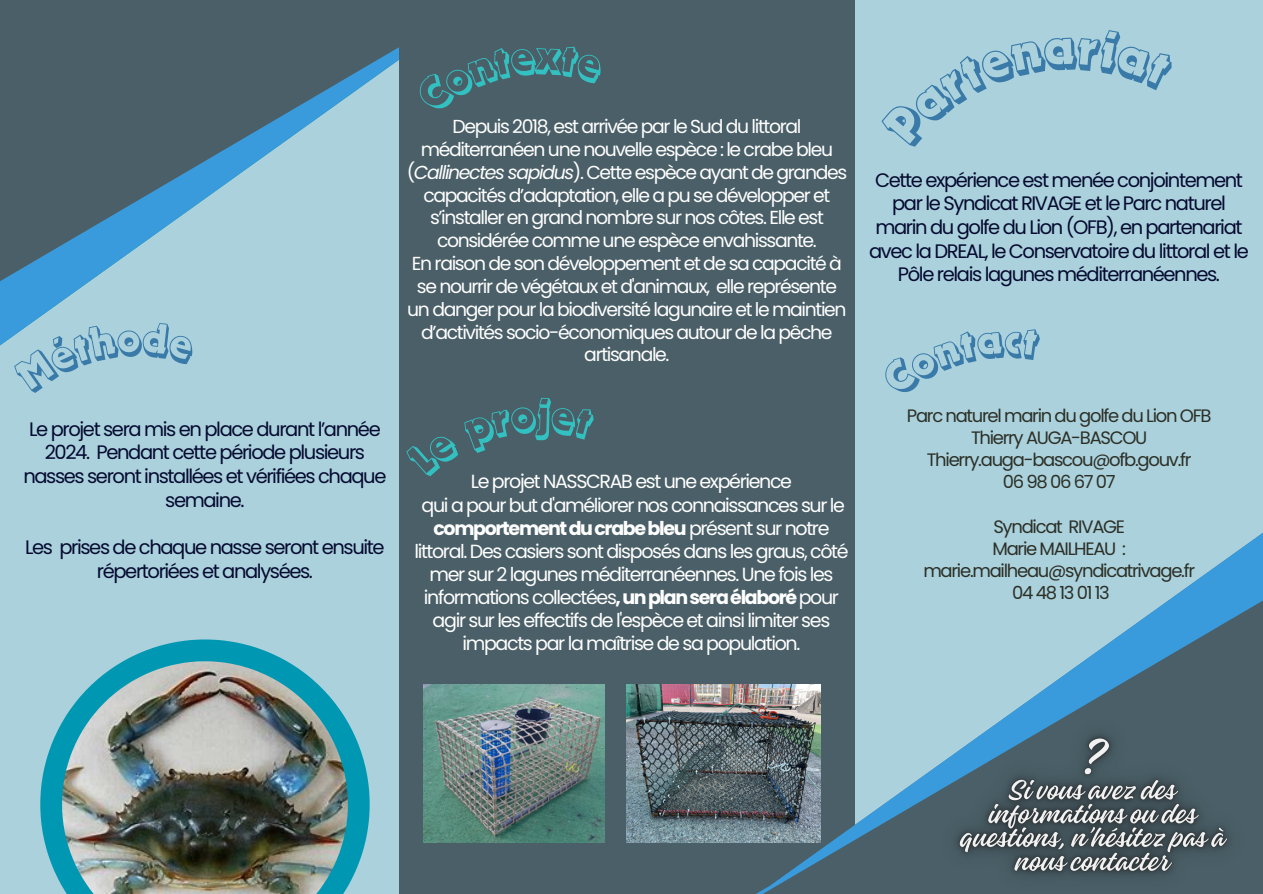
<style>
.page{position:relative;width:1263px;height:894px;background:#fff}
.page>*{position:absolute;margin:0;border:0;box-sizing:border-box;transform-origin:0 0}
.t1{font:19.5px/23.7px "Poppins";letter-spacing:-.07em;color:#050a30;text-align:center}
.t2{font:19.05px/23.1px "Poppins";letter-spacing:-.07em;color:#fff;text-align:center}
.t3{font:18.75px/22.8px "Poppins";letter-spacing:-.07em;color:#fff;text-align:center}
.t4{font:18px "Poppins";letter-spacing:-.07em;color:#2c3027}
.s1{font-style:italic}
.s2{font-weight:700}
</style>
<div class="page">
<div style="left:0;top:0;width:1263px;height:893px;background:#aad1dc"></div>
<svg style="left:0;top:0;width:399px;height:346px"></svg>
<div style="left:399px;top:0;width:456px;height:893px;background:#4a5f67"></div>
<svg style="left:707px;top:533px;width:556px;height:360px"></svg>
<img style="left:920px;top:678px;width:343px;height:215px">
<img style="left:627px;top:684px;width:193px;height:157px">
<img style="left:423px;top:684px;width:181px;height:157px">
<svg style="left:40px;top:639px;width:330px;height:247px"></svg>
<img style="left:62px;top:661px;width:286px;height:232px">
<svg style="left:12px;top:321px;width:184px;height:25px"></svg>
<p class="t1" style="left:23px;top:417px;width:365px">Le projet sera mis en place durant l’année 2024. Pendant cette période plusieurs nasses seront installées et vérifiées chaque semaine.</p>
<p class="t1" style="left:25px;top:535px;width:361px">Les prises de chaque nasse seront ensuite répertoriées et analysées.</p>
<p class="t3" style="left:407px;top:115px;width:442px">Depuis 2018, est arrivée par le Sud du littoral méditerranéen une nouvelle espèce : le crabe bleu (<span class="s1">Callinectes sapidus</span>). Cette espèce ayant de grandes capacités d’adaptation, elle a pu se développer et s’installer en grand nombre sur nos côtes. Elle est considérée comme une espèce envahissante.<br>En raison de son développement et de sa capacité à se nourrir de végétaux et d'animaux, elle représente un danger pour la biodiversité lagunaire et le maintien d’activités socio-économiques autour de la pêche artisanale.</p>
<p class="t2" style="left:414px;top:470px;width:436px">Le projet NASSCRAB est une expérience<br>qui a pour but d'améliorer nos connaissances sur le <span class="s2">comportementducrabebleu</span> présent sur notre littoral. Des casiers sont disposés dans les graus, côté mer sur 2 lagunes méditerranéennes. Une fois les informations collectées<span class="s2">,unplanseraélaboré</span>pour agir sur les effectifs de l'espèce et ainsi limiter ses impacts par la maîtrise de sa population.</p>
<p class="t1" style="left:869px;top:168px;width:381px">Cette expérience est menée conjointement par le Syndicat RIVAGE et le Parc naturel marin du golfe du Lion (OFB), en partenariat avec la DREAL, le Conservatoire du littoral et le Pôle relais lagunes méditerranéennes.</p>
<h2 class="t4" style="left:907px;top:403px;width:306px">Parc naturel marin du golfe du Lion OFB</h2>
<p class="t4" style="left:971px;top:425px;width:178px">Thierry AUGA-BASCOU</p>
<p class="t4" style="left:927px;top:447px;width:266px">Thierry.auga-bascou@ofb.gouv.fr</p>
<p class="t4" style="left:1003px;top:469px;width:115px">06 98 06 67 07</p>
<p class="t4" style="left:993px;top:513px;width:133px">Syndicat RIVAGE</p>
<p class="t4" style="left:992px;top:535px;width:135px">Marie MAILHEAU :</p>
<p class="t4" style="left:923px;top:557px;width:273px">marie.mailheau@syndicatrivage.fr</p>
<p class="t4" style="left:1012px;top:579px;width:99px">04 48 13 01 13</p>
</div>
